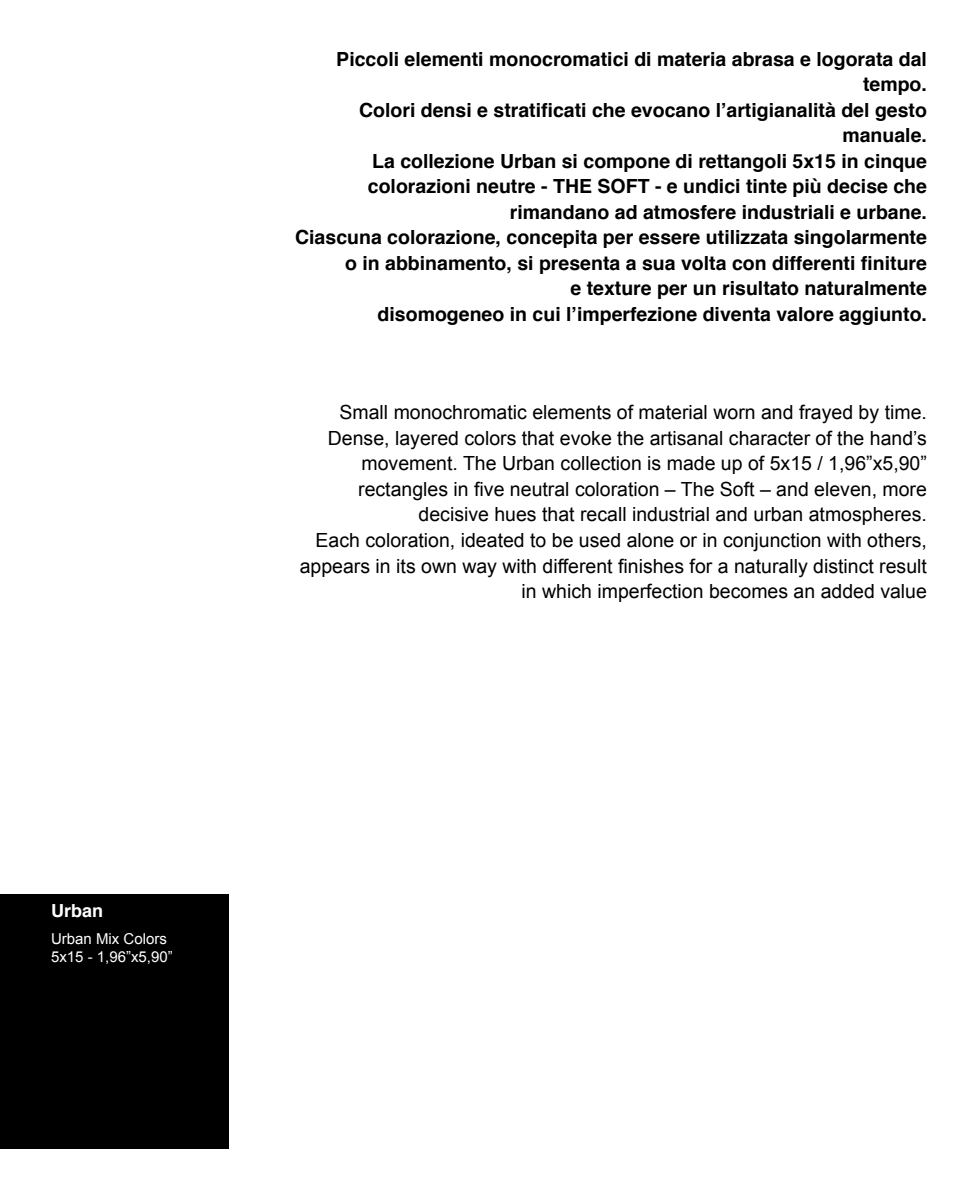
<style>
.page{position:relative;width:978px;height:1191px;background:#fff}
.page>*{position:absolute;margin:0;border:0;box-sizing:border-box;transform-origin:0 0}
.t1{font:700 19.5px/25.5px "Helvetica";color:#000;text-align:right}
.t2{font:19.5px/25.5px "Arial";color:#000;text-align:right}
.t3{font:700 18px "Helvetica";color:#fff}
.t4{font:15px/18px "Arial";color:#fff}
</style>
<div class="page">
<div style="left:0;top:894px;width:228px;height:254px;background:#000"></div>
<p class="t3" style="left:51px;top:896px;width:54px">Urban</p>
<p class="t4" style="left:51px;top:930px;width:123px">Urban Mix Colors<br>5x15 - 1,96”x5,90”</p>
<p class="t1" style="left:295px;top:46px;width:633px">Piccoli elementi monocromatici di materia abrasa e logorata dal tempo.<br>Colori densi e stratificati che evocano l’artigianalità del gesto manuale.<br>La collezione Urban si compone di rettangoli 5x15 in cinque colorazioni neutre - THE SOFT - e undici tinte più decise che rimandano ad atmosfere industriali e urbane.<br>Ciascuna colorazione, concepita per essere utilizzata singolarmente o in abbinamento, si presenta a sua volta con differenti finiture<br>e texture per un risultato naturalmente<br>disomogeneo in cui l’imperfezione diventa valore aggiunto.</p>
<p class="t2" style="left:300px;top:400px;width:629px">Small monochromatic elements of material worn and frayed by time.<br>Dense, layered colors that evoke the artisanal character of the hand’s movement. The Urban collection is made up of 5x15 / 1,96”x5,90” rectangles in five neutral coloration – The Soft – and eleven, more decisive hues that recall industrial and urban atmospheres.<br>Each coloration, ideated to be used alone or in conjunction with others, appears in its own way with different finishes for a naturally distinct result in which imperfection becomes an added value</p>
</div>
